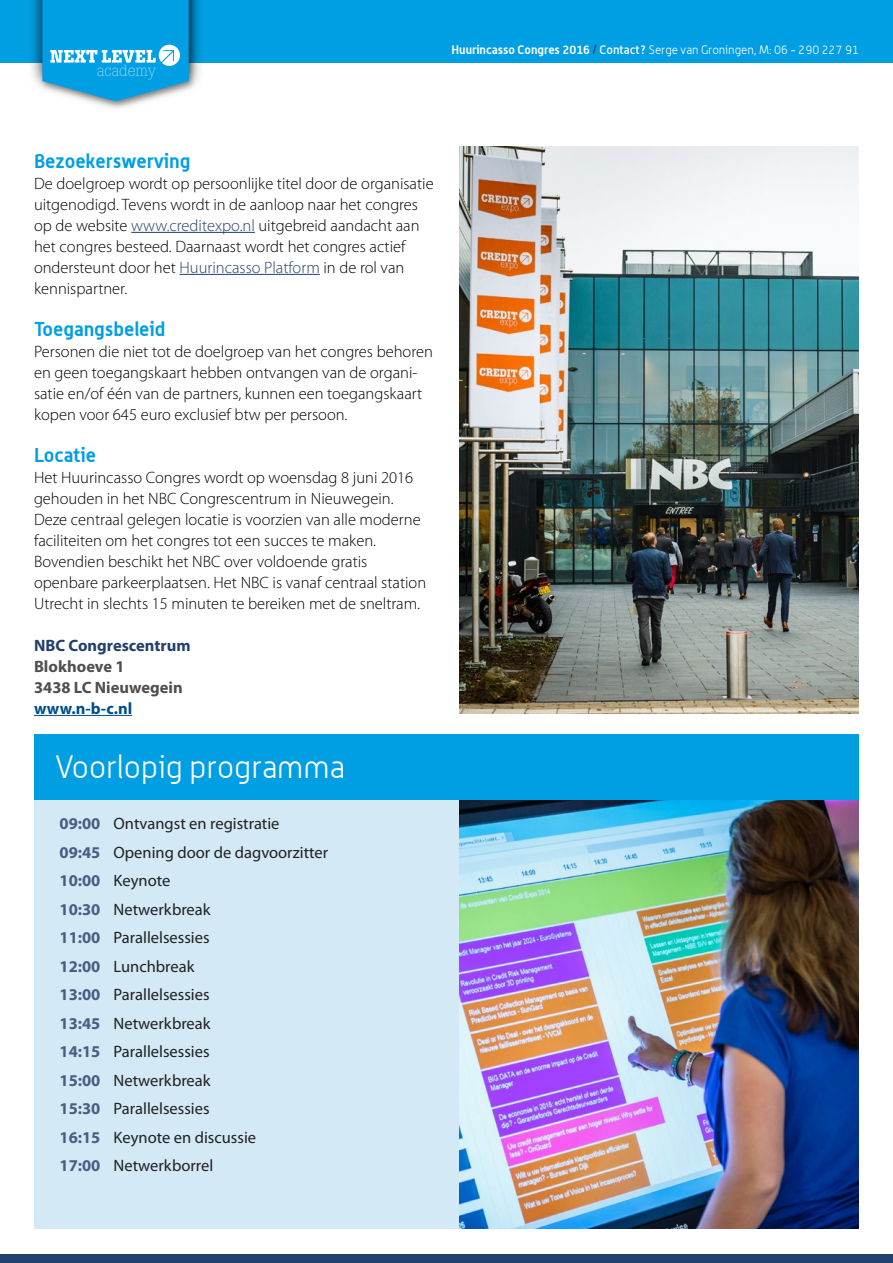
<style>
.page{position:relative;width:893px;height:1263px;background:#fff}
.page>*{position:absolute;margin:0;border:0;box-sizing:border-box;transform-origin:0 0}
.t1{font:300 31.5px "Alwyn";color:#fff}
.t2{font:700 19.5px "Alwyn";color:#009ee3}
.t3{font:300 16.5px/21px "Myriad Pro";color:#000}
.t4{font:16.5px/28.5px "Myriad Pro";color:#212121}
.t5{font:700 16.5px/21px "Myriad Pro";color:#4f4f4f}
.t6{font:700 16.5px "Myriad Pro";color:#21406b}
.t7{font:700 16.5px "Myriad Pro";color:#004f89}
.t8{font:300 15.9px "Boton";letter-spacing:-.01em;color:#a1daf8}
.t9{font:300 12px "Alwyn";color:#fff}
.s1{font-weight:700}
.s2{font-weight:700;color:#21406b}
.s3{font-weight:500}
.s4{color:#21406b}
.s5{font-weight:700;color:#465e82}
</style>
<div class="page">
<div style="left:0;top:0;width:893px;height:63px;background:#009ee3"></div>
<div style="left:28px;top:0;width:179px;height:114px;background:#000;opacity:.75"></div>
<img style="left:37px;top:0;width:162px;height:111px">
<svg style="left:42px;top:0;width:147px;height:101px"></svg>
<div style="left:0;top:1254px;width:893px;height:9px;background:#21406b"></div>
<hr style="left:131px;top:232px;width:124px;height:1px;background:#21406b">
<hr style="left:180px;top:274px;width:140px;height:1px;background:#21406b">
<hr style="left:34px;top:715px;width:98px;height:1px;background:#004f89">
<div style="left:34px;top:735px;width:425px;height:494px;background:#d4e9f6"></div>
<img style="left:459px;top:147px;width:400px;height:567px">
<img style="left:459px;top:800px;width:400px;height:429px">
<div style="left:34px;top:735px;width:825px;height:65px;background:#009ee3"></div>
<p class="t8" style="left:97px;top:61px;width:61px">academy</p>
<p class="t9" style="left:451px;top:42px;width:409px"><span class="s1">Huurincasso Congres 2016</span> <span class="s2">/</span> <span class="s3">Contact?</span> Serge van Groningen, M: 06 - 290 227 91</p>
<p class="t2" style="left:34px;top:149px;width:158px">Bezoekerswerving</p>
<p class="t3" style="left:34px;top:173px;width:401px">De doelgroep wordt op persoonlijke titel door de organisatie uitgenodigd. Tevens wordt in de aanloop naar het congres op de website <span class="s4">www.creditexpo.nl</span> uitgebreid aandacht aan het congres besteed. Daarnaast wordt het congres actief ondersteunt door het <span class="s4">Huurincasso Platform</span> in de rol van kennispartner.</p>
<p class="t2" style="left:34px;top:317px;width:133px">Toegangsbeleid</p>
<p class="t3" style="left:34px;top:341px;width:400px">Personen die niet tot de doelgroep van het congres behoren en geen toegangskaart hebben ontvangen van de organi&shy;satie en/of één van de partners, kunnen een toegangskaart kopen voor 645 euro exclusief btw per persoon.</p>
<p class="t2" style="left:34px;top:443px;width:64px">Locatie</p>
<p class="t3" style="left:34px;top:467px;width:394px">Het Huurincasso Congres wordt op woensdag 8 juni 2016 gehouden in het NBC Congrescentrum in Nieuwegein.<br>Deze centraal gelegen locatie is voorzien van alle moderne faciliteiten om het congres tot een succes te maken.<br>Bovendien beschikt het NBC over voldoende gratis openbare parkeerplaatsen. Het NBC is vanaf centraal station Utrecht in slechts 15 minuten te bereiken met de sneltram.</p>
<p class="t6" style="left:34px;top:636px;width:158px">NBC Congrescentrum</p>
<p class="t5" style="left:34px;top:656px;width:150px">Blokhoeve 1<br>3438 LC Nieuwegein</p>
<p class="t7" style="left:34px;top:699px;width:100px">www.n-b-c.nl</p>
<h1 class="t1" style="left:55px;top:748px;width:291px">Voorlopig programma</h1>
<p class="t4" style="left:60px;top:810px;width:270px"><span class="s5">09:00</span> Ontvangst en registratie<br><span class="s5">09:45</span> Opening door de dagvoorzitter<br><span class="s5">10:00</span> Keynote<br><span class="s5">10:30</span> Netwerkbreak<br><span class="s5">11:00</span> Parallelsessies<br><span class="s5">12:00</span> Lunchbreak<br><span class="s5">13:00</span> Parallelsessies<br><span class="s5">13:45</span> Netwerkbreak<br><span class="s5">14:15</span> Parallelsessies<br><span class="s5">15:00</span> Netwerkbreak<br><span class="s5">15:30</span> Parallelsessies<br><span class="s5">16:15</span> Keynote en discussie<br><span class="s5">17:00</span> Netwerkborrel</p>
</div>
